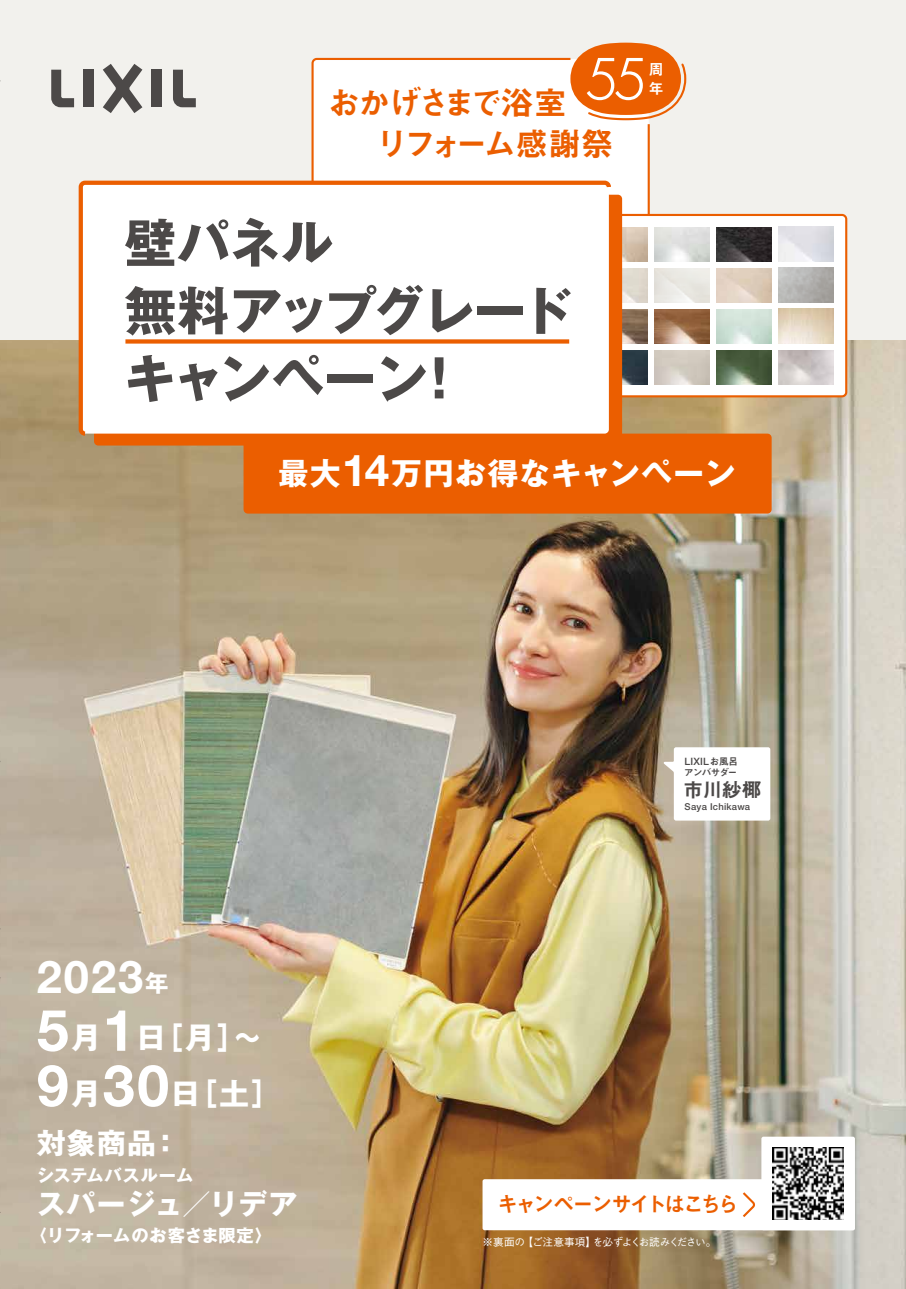
<style>
.page{position:relative;width:906px;height:1289px;background:#fff}
.page>*{position:absolute;margin:0;border:0;box-sizing:border-box;transform-origin:0 0}
.t1{font:55.35px "Futura Now Var";color:#fff}
.t2{font:700 52.2px/67.8px "P Gothic MB101 Pr 6 N";letter-spacing:-.01em;color:#4c4948}
.t3{font:700 45.3px "Helvetica Neue LT Pro";color:#fff}
.t4{font:700 32.55px/40.8px "P Midashi Go MB31 Pr 6 N";letter-spacing:-.095em;color:#eb5e00}
.t5{font:700 30.6px "P Gothic MB101 Pr 6 N";letter-spacing:.05em;color:#fff}
.t6{font:700 30px/55.3px "P Gothic MB101 Pr 6 N";color:#fff}
.t7{font:700 28.65px "P Gothic MB101 Pr 6 N";letter-spacing:.05em;color:#fff}
.t8{font:700 21.3px "P Midashi Go MB31 Pr 6 N";letter-spacing:-.13em;color:#eb5e00}
.t9{font:700 19.5px "P Midashi Go MB31 Pr 6 N";color:#4c4948}
.t10{font:700 17.25px "P Gothic MB101 Pr 6 N";letter-spacing:.015em;color:#fff}
.t11{font:700 14.85px/19.2px "P Midashi Go MB31 Pr 6 N";color:#fff}
.t12{font:10.65px "P Gothic BBB Pr 6 N";letter-spacing:-.045em;color:#fff}
.t13{font:500 10.2px "Helvetica Neue LT Pro";letter-spacing:.01em;color:#4c4948}
.t14{font:700 9.6px "P Midashi Go MB31 Pr 6 N";letter-spacing:-.08em;color:#4c4948}
.t15{font:500 9.45px "Helvetica Neue LT Pro";letter-spacing:.025em;color:#4c4948}
.s1{font-family:"Helvetica Neue LT Pro";font-size:43.95px}
.s2{font-family:"P Gothic MB101 Pr 6 N";font-size:23.55px}
.s3{font-family:"Helvetica Neue LT Pro";font-size:57.45px}
.s4{font-family:"P Midashi Go MB31 Pr 6 N";font-weight:700;font-size:9.6px}
</style>
<div class="page">
<div style="left:0;top:0;width:906px;height:1276px;background:#f2f1ed"></div>
<img style="left:0;top:340px;width:906px;height:948px">
<div style="left:482px;top:1179px;width:373px;height:51px;background:#fff;border-radius:2px"></div>
<svg style="left:742px;top:1192px;width:13px;height:25px"></svg>
<div style="left:311px;top:57px;width:340px;height:157px;background:#fff"></div>
<svg style="left:570px;top:43px;width:117px;height:78px"></svg>
<div style="left:761px;top:1136px;width:94px;height:94px;background:#fff;border-radius:2px"></div>
<svg style="left:51px;top:70px;width:23px;height:37px"></svg>
<svg style="left:173px;top:70px;width:23px;height:37px"></svg>
<div style="left:84px;top:70px;width:10px;height:37px;background:#4c4948"></div>
<div style="left:151px;top:70px;width:10px;height:37px;background:#4c4948"></div>
<svg style="left:103px;top:64px;width:39px;height:49px"></svg>
<svg style="left:663px;top:747px;width:107px;height:73px"></svg>
<img style="left:772px;top:1147px;width:72px;height:72px">
<svg style="left:511px;top:215px;width:335px;height:181px"></svg>
<div style="left:510px;top:214px;width:337px;height:183px;border:2px solid #eb5e00;border-radius:4px"></div>
<img style="left:622px;top:350px;width:26px;height:34px">
<img style="left:716px;top:350px;width:56px;height:34px">
<img style="left:716px;top:227px;width:56px;height:34px">
<img style="left:622px;top:227px;width:26px;height:34px">
<img style="left:622px;top:268px;width:26px;height:34px">
<img style="left:654px;top:309px;width:56px;height:34px">
<img style="left:622px;top:309px;width:26px;height:34px">
<div style="left:94px;top:195px;width:528px;height:250px;background:#eb5e00;border-radius:4px"></div>
<div style="left:244px;top:433px;width:528px;height:80px;background:#eb5e00;border-radius:4px"></div>
<div style="left:77px;top:178px;width:536px;height:260px;background:#fff"></div>
<svg style="left:125px;top:339px;width:444px;height:4px"></svg>
<h1 class="t1" style="left:585px;top:33px;width:63px">55</h1>
<h3 class="t11" style="left:649px;top:59px;width:15px">周年</h3>
<h3 class="t4" style="left:376px;top:82px;width:239px;text-indent:-48px">おかげさまで浴室<br>リフォーム感謝祭</h3>
<h2 class="t2" style="left:124px;top:211px;width:451px">壁パネル<br>無料アップグレードキャンペーン！</h2>
<h3 class="t5" style="left:278px;top:456px;width:459px">最大<span class="s1">14</span>万円お得なキャンペーン</h3>
<h3 class="t3" style="left:37px;top:949px;width:134px">2023<span class="s2">年</span></h3>
<h3 class="t6" style="left:37px;top:1011px;width:245px"><span class="s3">5</span>月<span class="s3">1</span>日［月］～<br><span class="s3">9</span>月<span class="s3">30</span>日［土］</h3>
<h3 class="t7" style="left:37px;top:1127px;width:144px">対象商品：</h3>
<h3 class="t10" style="left:37px;top:1165px;width:158px">システムバスルーム</h3>
<h3 class="t7" style="left:37px;top:1187px;width:262px">スパージュ／リデア</h3>
<h3 class="t10" style="left:30px;top:1226px;width:243px">〈リフォームのお客さま限定〉</h3>
<p class="t13" style="left:685px;top:755px;width:55px">LIXIL<span class="s4">お風呂</span></p>
<p class="t14" style="left:684px;top:765px;width:55px">アンバサダー</p>
<h3 class="t9" style="left:683px;top:774px;width:79px">市川紗椰</h3>
<p class="t15" style="left:685px;top:801px;width:67px">Saya Ichikawa</p>
<h3 class="t8" style="left:497px;top:1187px;width:243px">キャンペーンサイトはこちら</h3>
<p class="t12" style="left:482px;top:1233px;width:235px">※裏面の【ご注意事項】を必ずよくお読みください。</p>
</div>
